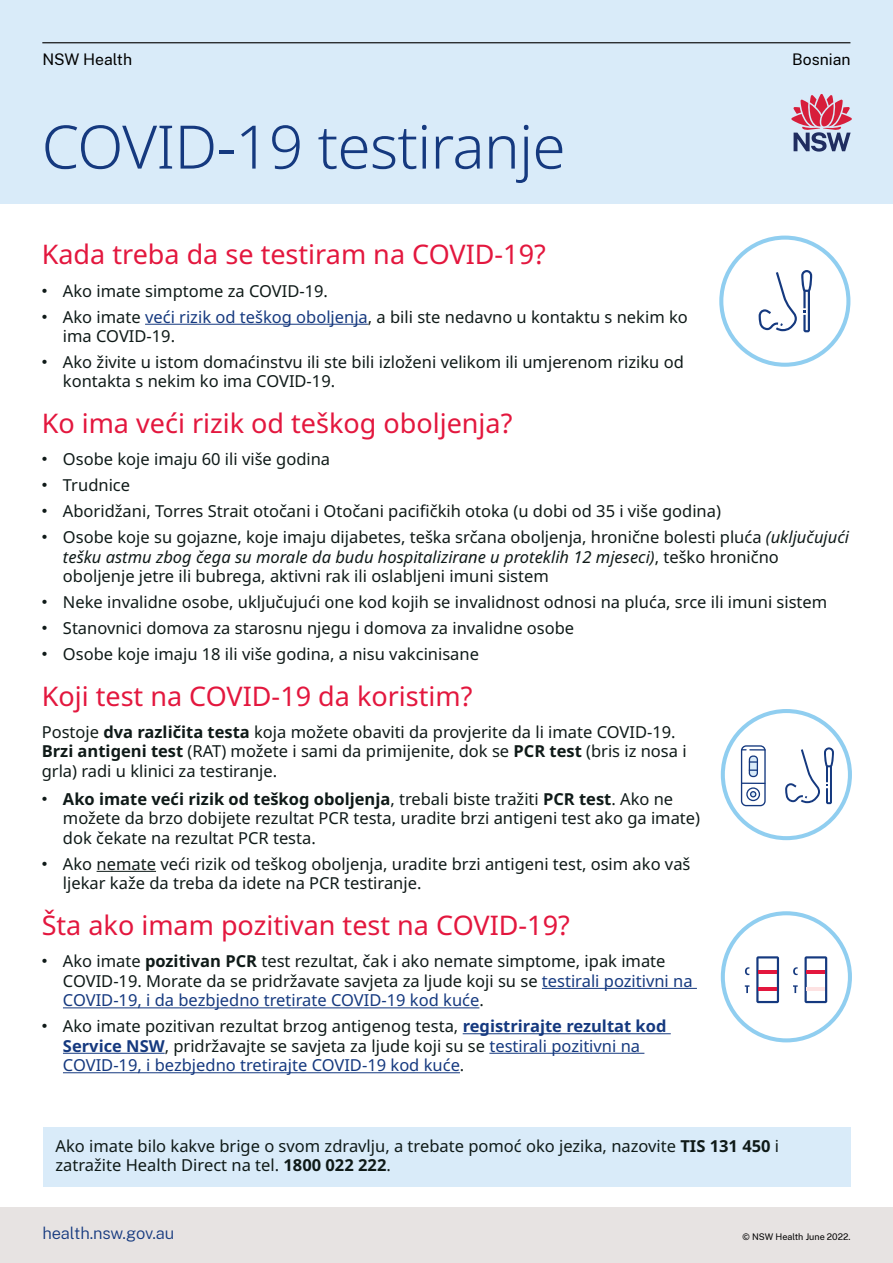
<style>
.page{position:relative;width:893px;height:1263px;background:#fff}
.page>*{position:absolute;margin:0;border:0;box-sizing:border-box;transform-origin:0 0}
.t1{font:300 60px "Noto Sans";letter-spacing:-.01em;color:#15397f}
.Heading_2__H2{font:27px "Noto Sans";color:#e3173e}
.Level_1_bullet{font:16.5px/19.5px "Noto Sans";color:#0f1a18}
.Body{font:16.5px/19.5px "Noto Sans";color:#0f1a18}
.t2{font:300 16.5px "Public Sans";letter-spacing:-.01em;color:#15397f}
.t3{font:15.75px "Public Sans";color:#000}
.t4{font:9px "Public Sans";color:#000}
.s1{font-family:"Public Sans";font-weight:700}
.s2{color:#15397f}
.s3{font-style:italic}
.s4{font-weight:700}
.s5{font-weight:700;color:#15397f}
</style>
<div class="page">
<div style="left:0;top:0;width:893px;height:203px;background:#d9ebf9"></div>
<hr style="left:42px;top:42px;width:808px;height:1px;background:#000">
<svg style="left:791px;top:94px;width:61px;height:58px"></svg>
<hr style="left:145px;top:324px;width:223px;height:1px;background:#15397f">
<hr style="left:97px;top:871px;width:59px;height:1px;background:#0f1a18">
<hr style="left:542px;top:988px;width:155px;height:1px;background:#15397f">
<hr style="left:63px;top:1007px;width:416px;height:1px;background:#15397f">
<hr style="left:463px;top:1033px;width:208px;height:1px;background:#15397f">
<hr style="left:63px;top:1053px;width:102px;height:1px;background:#15397f">
<hr style="left:489px;top:1053px;width:155px;height:1px;background:#15397f">
<hr style="left:63px;top:1072px;width:397px;height:1px;background:#15397f">
<div style="left:0;top:1208px;width:893px;height:55px;background:#e7e3e2"></div>
<svg style="left:759px;top:270px;width:53px;height:62px"></svg>
<div style="left:719px;top:236px;width:131px;height:131px;border:4px solid #90cef0;border-radius:50%"></div>
<svg style="left:785px;top:747px;width:49px;height:57px"></svg>
<div style="left:741px;top:745px;width:25px;height:61px;border:1px solid #15397f;border-radius:5px"></div>
<div style="left:749px;top:756px;width:8px;height:20px;background:#d9ebf9;border-radius:4px"></div>
<div style="left:749px;top:755px;width:9px;height:22px;border:1px solid #15397f;border-radius:4px"></div>
<svg style="left:747px;top:788px;width:12px;height:12px"></svg>
<div style="left:746px;top:787px;width:14px;height:14px;border:1px solid #15397f;border-radius:50%"></div>
<svg style="left:750px;top:791px;width:6px;height:6px"></svg>
<svg style="left:749px;top:761px;width:8px;height:2px"></svg>
<svg style="left:749px;top:769px;width:8px;height:2px"></svg>
<hr style="left:742px;top:782px;width:23px;height:2px;background:#15397f">
<svg style="left:742px;top:749px;width:23px;height:1px"></svg>
<div style="left:721px;top:709px;width:131px;height:131px;border:4px solid #90cef0;border-radius:50%"></div>
<svg style="left:756px;top:956px;width:23px;height:47px"></svg>
<svg style="left:745px;top:967px;width:4px;height:8px"></svg>
<svg style="left:745px;top:985px;width:4px;height:8px"></svg>
<hr style="left:758px;top:970px;width:19px;height:3px;background:#e3173e">
<hr style="left:758px;top:987px;width:19px;height:4px;background:#e3173e">
<svg style="left:804px;top:956px;width:23px;height:47px"></svg>
<svg style="left:793px;top:967px;width:5px;height:8px"></svg>
<svg style="left:793px;top:985px;width:5px;height:8px"></svg>
<hr style="left:807px;top:970px;width:18px;height:3px;background:#e3173e">
<hr style="left:807px;top:987px;width:18px;height:4px;background:#fde2e2">
<div style="left:721px;top:911px;width:131px;height:131px;border:4px solid #90cef0;border-radius:50%"></div>
<div style="left:43px;top:1127px;width:807px;height:59px;background:#d9ebf9"></div>
<p class="t3" style="left:42px;top:48px;width:91px">NSW Health</p>
<p class="t1" style="left:42px;top:105px;width:525px">COVID-19 testiranje</p>
<p class="t3" style="left:792px;top:48px;width:60px">Bosnian</p>
<h2 class="Heading_2__H2" style="left:42px;top:236px;width:506px">Kada treba da se testiram na COVID-19?</h2>
<p class="Level_1_bullet" style="left:42px;top:281px;width:288px"><span class="s1">•</span> Ako imate simptome za COVID-19.</p>
<p class="Level_1_bullet" style="left:63px;top:307px;width:626px;text-indent:-21px"><span class="s1">•</span> Ako imate <span class="s2">veći rizik od teškog oboljenja</span>, a bili ste nedavno u kontaktu s nekim ko ima COVID-19.</p>
<p class="Level_1_bullet" style="left:63px;top:353px;width:622px;text-indent:-21px"><span class="s1">•</span> Ako živite u istom domaćinstvu ili ste bili izloženi velikom ili umjerenom riziku od kontakta s nekim ko ima COVID-19.</p>
<h2 class="Heading_2__H2" style="left:42px;top:404px;width:472px">Ko ima veći rizik od teškog oboljenja?</h2>
<p class="Level_1_bullet" style="left:42px;top:450px;width:290px"><span class="s1">•</span> Osobe koje imaju 60 ili više godina</p>
<p class="Level_1_bullet" style="left:42px;top:476px;width:90px"><span class="s1">•</span> Trudnice</p>
<p class="Level_1_bullet" style="left:42px;top:502px;width:681px"><span class="s1">•</span> Aboridžani, Torres Strait otočani i Otočani pacifičkih otoka (u dobi od 35 i više godina)</p>
<p class="Level_1_bullet" style="left:63px;top:528px;width:788px;text-indent:-21px"><span class="s1">•</span> Osobe koje su gojazne, koje imaju dijabetes, teška srčana oboljenja, hronične bolesti pluća <span class="s3">(uključujući tešku astmu zbog čega su morale da budu hospitalizirane u proteklih 12 mjeseci)</span>, teško hronično oboljenje jetre ili bubrega, aktivni rak ili oslabljeni imuni sistem</p>
<p class="Level_1_bullet" style="left:42px;top:593px;width:787px"><span class="s1">•</span> Neke invalidne osobe, uključujući one kod kojih se invalidnost odnosi na pluća, srce ili imuni sistem</p>
<p class="Level_1_bullet" style="left:42px;top:618px;width:534px"><span class="s1">•</span> Stanovnici domova za starosnu njegu i domova za invalidne osobe</p>
<p class="Level_1_bullet" style="left:42px;top:644px;width:439px"><span class="s1">•</span> Osobe koje imaju 18 ili više godina, a nisu vakcinisane</p>
<h2 class="Heading_2__H2" style="left:42px;top:677px;width:432px">Koji test na COVID-19 da koristim?</h2>
<p class="Body" style="left:42px;top:722px;width:646px">Postoje <span class="s4">dva različita testa</span> koja možete obaviti da provjerite da li imate COVID-19.<br><span class="s4">Brzi antigeni test</span> (RAT) možete i sami da primijenite, dok se <span class="s4">PCR test</span> (bris iz nosa i grla) radi u klinici za testiranje.</p>
<p class="Level_1_bullet" style="left:63px;top:789px;width:639px;text-indent:-21px"><span class="s1">•</span> <span class="s4">Ako imate veći rizik od teškog oboljenja</span>, trebali biste tražiti <span class="s4">PCR test</span>. Ako ne možete da brzo dobijete rezultat PCR testa, uradite brzi antigeni test ako ga imate) dok čekate na rezultat PCR testa.</p>
<p class="Level_1_bullet" style="left:63px;top:854px;width:629px;text-indent:-21px"><span class="s1">•</span> Ako nemate veći rizik od teškog oboljenja, uradite brzi antigeni test, osim ako vaš ljekar kaže da treba da idete na PCR testiranje.</p>
<h2 class="Heading_2__H2" style="left:42px;top:906px;width:530px">Šta ako imam pozitivan test na COVID-19?</h2>
<p class="Level_1_bullet" style="left:63px;top:952px;width:631px;text-indent:-21px"><span class="s1">•</span> Ako imate <span class="s4">pozitivan PCR</span> test rezultat, čak i ako nemate simptome, ipak imate<br>COVID-19. Morate da se pridržavate savjeta za ljude koji su se <span class="s2">testirali pozitivni na<br>COVID-19, i da bezbjedno tretirate COVID-19 kod kuće</span>.</p>
<p class="Level_1_bullet" style="left:63px;top:1017px;width:605px;text-indent:-21px"><span class="s1">•</span> Ako imate pozitivan rezultat brzog antigenog testa, <span class="s5">registrirajte rezultat kod<br>Service NSW</span>, pridržavajte se savjeta za ljude koji su se <span class="s2">testirali pozitivni na<br>COVID-19, i bezbjedno tretirajte COVID-19 kod kuće</span>.</p>
<p class="Body" style="left:55px;top:1136px;width:725px">Ako imate bilo kakve brige o svom zdravlju, a trebate pomoć oko jezika, nazovite <span class="s4">TIS 131 450</span> i zatražite Health Direct na tel. <span class="s4">1800 022 222</span>.</p>
<p class="t2" style="left:43px;top:1222px;width:133px">health.nsw.gov.au</p>
<p class="t4" style="left:743px;top:1230px;width:109px">© NSW Health June 2022.</p>
</div>
